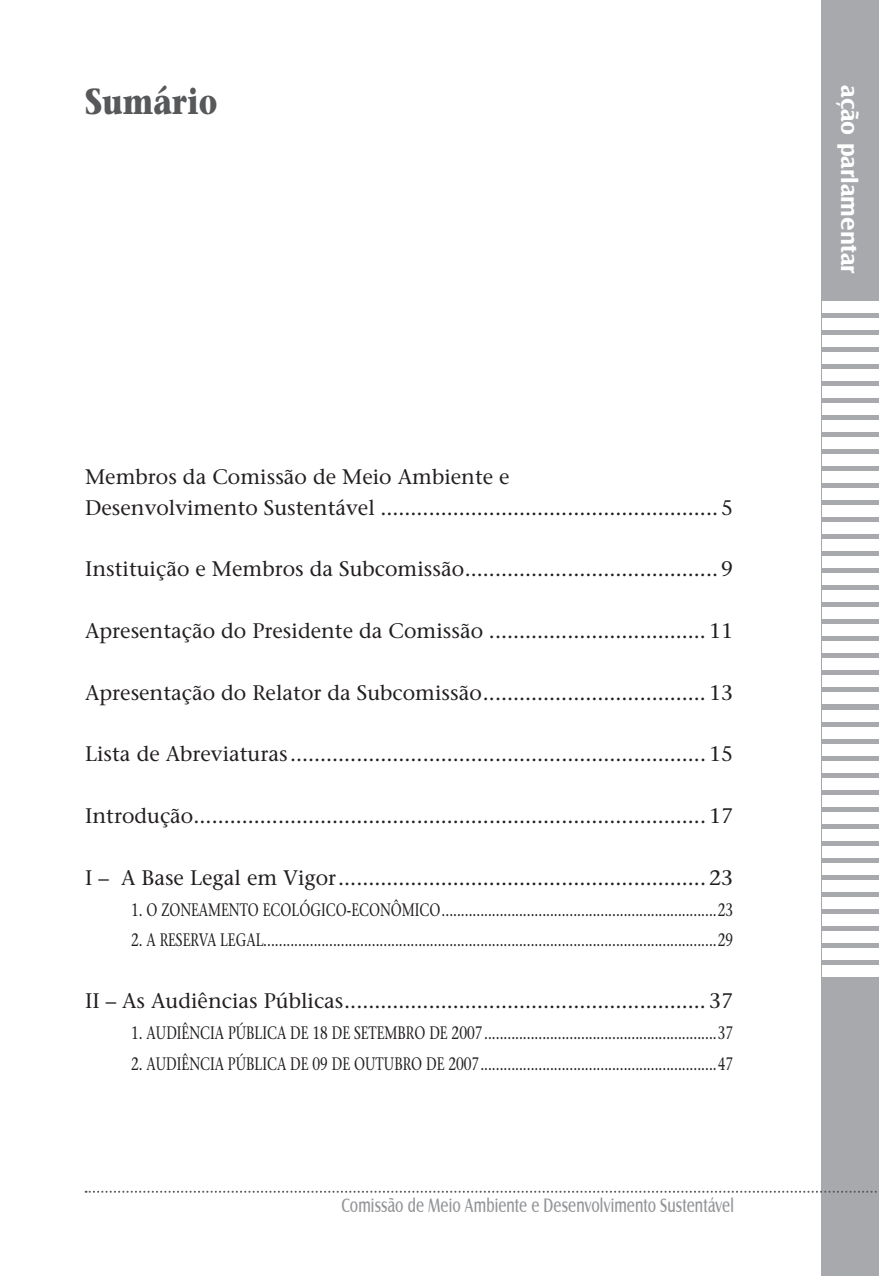
<style>
.page{position:relative;width:879px;height:1276px;background:#fff}
.page>*{position:absolute;margin:0;border:0;box-sizing:border-box;transform-origin:0 0}
.t1{font:700 36px "Stone Serif";color:#57585a;scale:.8 1}
.t2{font:700 24px "Castle T";color:#fff}
.t3{font:21px/30.8px "Stone Serif";color:#231f20}
.t4{font:20px "Castle T";letter-spacing:.005em;color:#939598;scale:.75 1}
.t5{font:18px "Stone Serif";color:#231f20;scale:.75 1}
</style>
<div class="page">
<div style="left:822px;top:0;width:57px;height:1276px;background:#a8a9ad"></div>
<svg style="left:86px;top:1190px;width:791px;height:2px"></svg>
<div style="left:822px;top:301px;width:57px;height:12px;background:#fff"></div>
<div style="left:822px;top:318px;width:57px;height:12px;background:#fff"></div>
<div style="left:822px;top:335px;width:57px;height:12px;background:#fff"></div>
<div style="left:822px;top:352px;width:57px;height:12px;background:#fff"></div>
<div style="left:822px;top:369px;width:57px;height:12px;background:#fff"></div>
<div style="left:822px;top:386px;width:57px;height:12px;background:#fff"></div>
<div style="left:822px;top:403px;width:57px;height:12px;background:#fff"></div>
<div style="left:822px;top:420px;width:57px;height:12px;background:#fff"></div>
<div style="left:822px;top:437px;width:57px;height:12px;background:#fff"></div>
<div style="left:822px;top:454px;width:57px;height:12px;background:#fff"></div>
<div style="left:822px;top:471px;width:57px;height:12px;background:#fff"></div>
<div style="left:822px;top:489px;width:57px;height:11px;background:#fff"></div>
<div style="left:822px;top:506px;width:57px;height:11px;background:#fff"></div>
<div style="left:822px;top:523px;width:57px;height:11px;background:#fff"></div>
<div style="left:822px;top:540px;width:57px;height:11px;background:#fff"></div>
<div style="left:822px;top:557px;width:57px;height:11px;background:#fff"></div>
<div style="left:822px;top:574px;width:57px;height:11px;background:#fff"></div>
<div style="left:822px;top:591px;width:57px;height:11px;background:#fff"></div>
<div style="left:822px;top:608px;width:57px;height:11px;background:#fff"></div>
<div style="left:822px;top:625px;width:57px;height:11px;background:#fff"></div>
<div style="left:822px;top:642px;width:57px;height:11px;background:#fff"></div>
<div style="left:822px;top:659px;width:57px;height:11px;background:#fff"></div>
<div style="left:822px;top:676px;width:57px;height:11px;background:#fff"></div>
<div style="left:822px;top:693px;width:57px;height:11px;background:#fff"></div>
<div style="left:822px;top:710px;width:57px;height:11px;background:#fff"></div>
<div style="left:822px;top:727px;width:57px;height:11px;background:#fff"></div>
<div style="left:822px;top:744px;width:57px;height:11px;background:#fff"></div>
<div style="left:822px;top:761px;width:57px;height:11px;background:#fff"></div>
<div style="left:822px;top:778px;width:57px;height:11px;background:#fff"></div>
<div style="left:822px;top:795px;width:57px;height:11px;background:#fff"></div>
<div style="left:822px;top:812px;width:57px;height:11px;background:#fff"></div>
<div style="left:822px;top:829px;width:57px;height:11px;background:#fff"></div>
<div style="left:822px;top:846px;width:57px;height:11px;background:#fff"></div>
<div style="left:822px;top:863px;width:57px;height:11px;background:#fff"></div>
<div style="left:822px;top:880px;width:57px;height:11px;background:#fff"></div>
<div style="left:822px;top:897px;width:57px;height:11px;background:#fff"></div>
<div style="left:822px;top:914px;width:57px;height:11px;background:#fff"></div>
<div style="left:822px;top:931px;width:57px;height:11px;background:#fff"></div>
<div style="left:822px;top:948px;width:57px;height:11px;background:#fff"></div>
<div style="left:822px;top:965px;width:57px;height:11px;background:#fff"></div>
<h1 class="t1" style="left:85px;top:79px;width:167px">Sumário</h1>
<p class="t3" style="left:85px;top:461px;width:649px">Membros da Comissão de Meio Ambiente e<br>Desenvolvimento Sustentável ........................................................ 5</p>
<p class="t3" style="left:85px;top:553px;width:649px">Instituição e Membros da Subcomissão.......................................... 9</p>
<p class="t3" style="left:85px;top:615px;width:649px">Apresentação do Presidente da Comissão .................................... 11</p>
<p class="t3" style="left:85px;top:677px;width:649px">Apresentação do Relator da Subcomissão..................................... 13</p>
<p class="t3" style="left:85px;top:739px;width:650px">Lista de Abreviaturas..................................................................... 15</p>
<p class="t3" style="left:85px;top:800px;width:649px">Introdução..................................................................................... 17</p>
<p class="t3" style="left:85px;top:862px;width:649px">I – A Base Legal em Vigor............................................................. 23</p>
<p class="t5" style="left:131px;top:898px;width:804px">1. O ZONEAMENTO ECOLÓGICO-ECONÔMICO.......................................................................23</p>
<p class="t5" style="left:131px;top:929px;width:804px">2. A RESERVA LEGAL.....................................................................................................................29</p>
<p class="t3" style="left:85px;top:985px;width:649px">II – As Audiências Públicas............................................................ 37</p>
<p class="t5" style="left:131px;top:1022px;width:804px">1. AUDIÊNCIA PÚBLICA DE 18 DE SETEMBRO DE 2007............................................................37</p>
<p class="t5" style="left:131px;top:1053px;width:804px">2. AUDIÊNCIA PÚBLICA DE 09 DE OUTUBRO DE 2007.............................................................47</p>
<p class="t4" style="left:341px;top:1194px;width:525px">Comissão de Meio Ambiente e Desenvolvimento Sustentável</p>
<p class="t2" style="left:863px;top:85px;width:190px;rotate:90deg">ação parlamentar</p>
</div>
